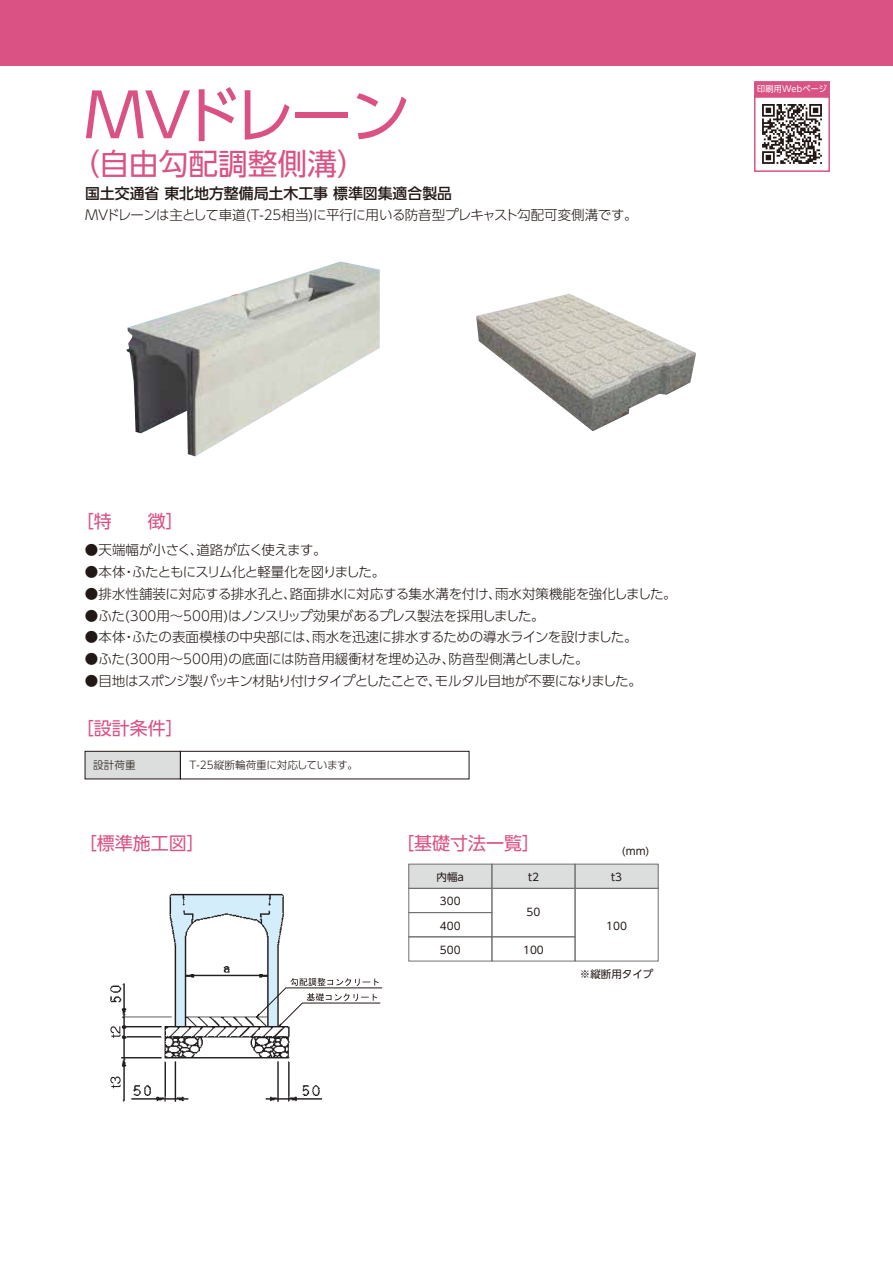
<style>
.page{position:relative;width:893px;height:1263px;background:#fff}
.page>*{position:absolute;margin:0;border:0;box-sizing:border-box;transform-origin:0 0}
.t1{font:60.75px "UD Shin Go Pro";letter-spacing:-.045em;color:#da5283}
.t2{font:29.7px "UD Shin Go Pro";color:#da5283}
.t3{font:18px "UD Shin Go Pro";color:#da5283}
.t4{font:500 14.85px "UD Shin Go Pro";color:#221815}
.t5{font:300 13.5px "UD Shin Go Pro";letter-spacing:-.03em;color:#221815}
.t6{font:300 13.5px "UD Shin Go Pro";color:#221815}
.t7{font:300 13.5px "UD Shin Go Pro";letter-spacing:-.06em;color:#221815}
.t8{font:300 13.5px "UD Shin Go Pro";letter-spacing:-.01em;color:#221815}
.t9{font:300 10.65px "UD Shin Go Pro";color:#221815}
.t10{font:10.5px "UD Shin Go Pro";color:#221815}
.t11{font:8.55px "UD Shin Go Pro";letter-spacing:.025em;color:#fff;scale:.95 1}
</style>
<div class="page">
<div style="left:0;top:0;width:893px;height:66px;background:#da5283"></div>
<div style="left:85px;top:751px;width:96px;height:28px;background:#dcdddd;border:1px solid #221815"></div>
<div style="left:180px;top:751px;width:289px;height:28px;border:1px solid #221815"></div>
<div style="left:754px;top:96px;width:76px;height:76px;border:1px solid #da5283"></div>
<div style="left:754px;top:81px;width:76px;height:16px;background:#da5283;border:1px solid #da5283"></div>
<svg style="left:762px;top:104px;width:60px;height:60px"></svg>
<svg style="left:324px;top:978px;width:58px;height:26px"></svg>
<img style="left:110px;top:893px;width:214px;height:209px">
<img style="left:126px;top:261px;width:254px;height:195px">
<img style="left:476px;top:293px;width:220px;height:138px">
<div style="left:409px;top:864px;width:83px;height:24px;background:#dcdddd"></div>
<div style="left:492px;top:864px;width:83px;height:24px;background:#dcdddd"></div>
<div style="left:575px;top:864px;width:83px;height:24px;background:#dcdddd"></div>
<div style="left:409px;top:864px;width:83px;height:24px;border:1px solid #727171"></div>
<div style="left:492px;top:864px;width:83px;height:24px;border:1px solid #727171"></div>
<div style="left:575px;top:864px;width:83px;height:24px;border:1px solid #727171"></div>
<div style="left:409px;top:888px;width:83px;height:25px;border:1px solid #727171"></div>
<div style="left:409px;top:912px;width:83px;height:25px;border:1px solid #727171"></div>
<div style="left:492px;top:888px;width:83px;height:49px;border:1px solid #727171"></div>
<div style="left:575px;top:888px;width:83px;height:73px;border:1px solid #727171"></div>
<h1 class="t1" style="left:85px;top:66px;width:327px">MVドレーン</h1>
<h2 class="t2" style="left:70px;top:139px;width:298px">（自由勾配調整側溝）</h2>
<p class="t5" style="left:85px;top:204px;width:554px">MVドレーンは主として車道(T-25相当)に平行に用いる防音型プレキャスト勾配可変側溝です。</p>
<p class="t4" style="left:85px;top:181px;width:369px">国土交通省 東北地方整備局土木工事 標準図集適合製品</p>
<p class="t11" style="left:757px;top:82px;width:75px">印刷用Webページ</p>
<h3 class="t3" style="left:76px;top:506px;width:109px">［特　　徴］</h3>
<p class="t8" style="left:85px;top:539px;width:243px">●天端幅が小さく、道路が広く使えます。</p>
<p class="t7" style="left:85px;top:561px;width:302px">●本体・ふたともにスリム化と軽量化を図りました。</p>
<p class="t5" style="left:85px;top:583px;width:593px">●排水性舗装に対応する排水孔と、路面排水に対応する集水溝を付け、雨水対策機能を強化しました。</p>
<p class="t5" style="left:85px;top:605px;width:461px">●ふた(300用～500用)はノンスリップ効果があるプレス製法を採用しました。</p>
<p class="t5" style="left:85px;top:626px;width:554px">●本体・ふたの表面模様の中央部には、雨水を迅速に排水するための導水ラインを設けました。</p>
<p class="t6" style="left:85px;top:648px;width:505px">●ふた(300用～500用)の底面には防音用緩衝材を埋め込み、防音型側溝としました。</p>
<p class="t5" style="left:85px;top:670px;width:558px">●目地はスポンジ製パッキン材貼り付けタイプとしたことで、モルタル目地が不要になりました。</p>
<h3 class="t3" style="left:76px;top:714px;width:109px">［設計条件］</h3>
<p class="t9" style="left:93px;top:756px;width:44px">設計荷重</p>
<p class="t9" style="left:189px;top:756px;width:170px">T-25縦断輪荷重に対応しています。</p>
<h3 class="t3" style="left:79px;top:828px;width:127px">［標準施工図］</h3>
<h3 class="t3" style="left:396px;top:828px;width:145px">［基礎寸法一覧］</h3>
<p class="t10" style="left:437px;top:868px;width:29px">内幅a</p>
<p class="t10" style="left:528px;top:868px;width:12px">t2</p>
<p class="t10" style="left:611px;top:868px;width:12px">t3</p>
<p class="t10" style="left:622px;top:843px;width:29px">(mm)</p>
<p class="t10" style="left:440px;top:893px;width:22px">300</p>
<p class="t10" style="left:440px;top:917px;width:22px">400</p>
<p class="t10" style="left:527px;top:903px;width:15px">50</p>
<p class="t10" style="left:440px;top:941px;width:22px">500</p>
<p class="t10" style="left:523px;top:941px;width:22px">100</p>
<p class="t10" style="left:606px;top:917px;width:22px">100</p>
<p class="t10" style="left:580px;top:965px;width:75px">※縦断用タイプ</p>
</div>
